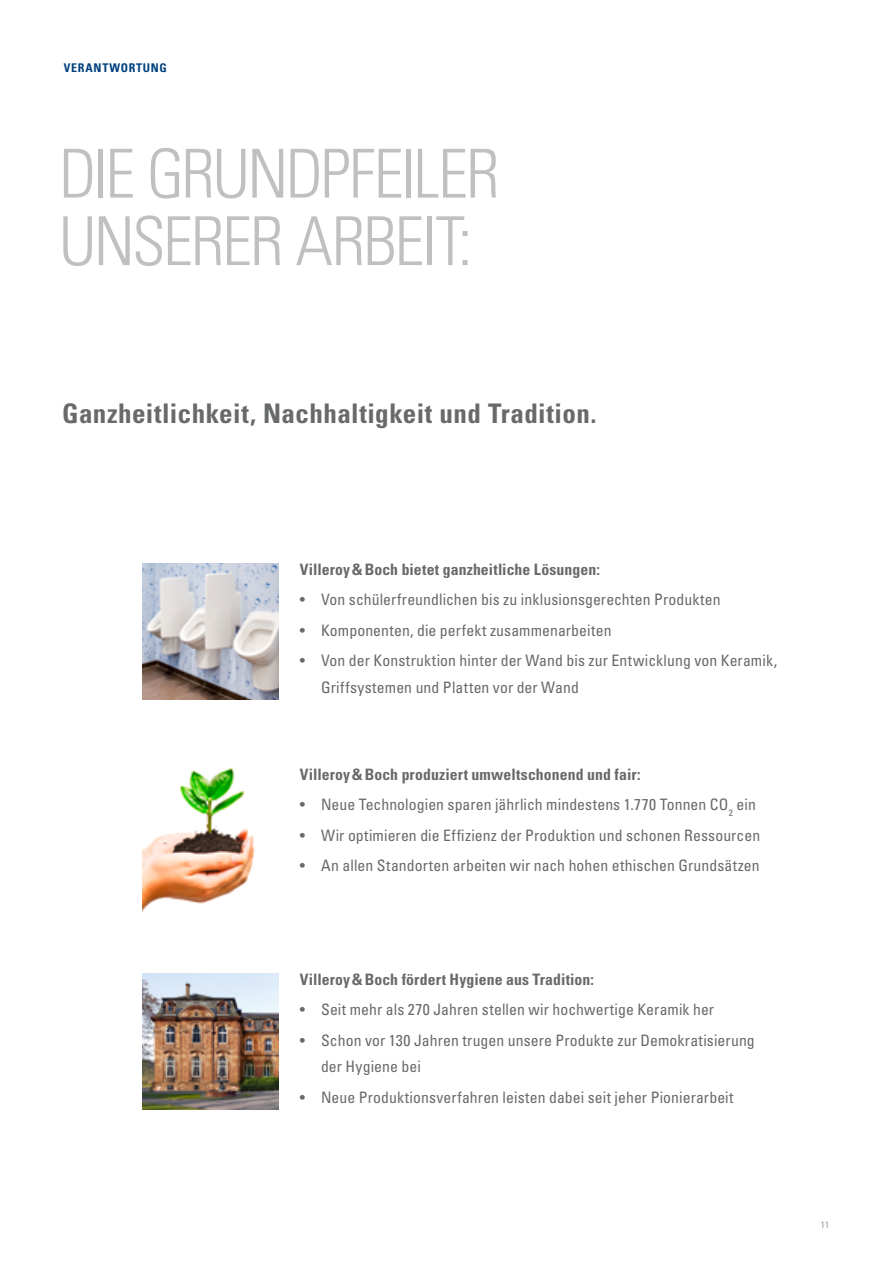
<style>
.page{position:relative;width:893px;height:1263px;background:#fff}
.page>*{position:absolute;margin:0;border:0;box-sizing:border-box;transform-origin:0 0}
.t1{font:300 condensed 67.5px/67.5px "Univers LT";letter-spacing:-.04em;color:#bfc0c1}
.t2{font:700 condensed 27px "Univers LT";letter-spacing:.015em;color:#67696b}
.t3{font:condensed 15.75px/26.2px "Univers LT";letter-spacing:.005em;color:#67696b}
.t4{font:700 condensed 15.75px "Univers LT";letter-spacing:.005em;color:#67696b}
.t5{font:700 condensed 12px "Univers LT";letter-spacing:.065em;color:#00417e}
.t6{font:300 condensed 9px "Univers LT";color:#67696b}
</style>
<div class="page">
<img style="left:142px;top:767px;width:113px;height:145px">
<img style="left:142px;top:974px;width:137px;height:136px">
<img style="left:142px;top:563px;width:137px;height:136px">
<p class="t5" style="left:64px;top:61px;width:105px">VERANTWORTUNG</p>
<h1 class="t1" style="left:59px;top:140px;width:442px">DIE GRUNDPFEILER<br>UNSERER ARBEIT:</h1>
<h2 class="t2" style="left:62px;top:397px;width:536px">Ganzheitlichkeit, Nachhaltigkeit und Tradition.</h2>
<p class="t4" style="left:300px;top:559px;width:302px">Villeroy&amp;Boch bietet ganzheitliche Lösungen:</p>
<p class="t3" style="left:300px;top:586px;width:422px">• Von schülerfreundlichen bis zu inklusionsgerechten Produkten</p>
<p class="t3" style="left:300px;top:617px;width:313px">• Komponenten, die perfekt zusammenarbeiten</p>
<p class="t3" style="left:321px;top:647px;width:458px;text-indent:-21px">• Von der Konstruktion hinter der Wand bis zur Entwicklung von Keramik,<br>Griffsystemen und Platten vor der Wand</p>
<p class="t4" style="left:300px;top:765px;width:342px">Villeroy&amp;Boch produziert umweltschonend und fair:</p>
<p class="t3" style="left:300px;top:791px;width:458px">• Neue Technologien sparen jährlich mindestens 1.770 Tonnen CO<sub>2</sub> ein</p>
<p class="t3" style="left:300px;top:822px;width:462px">• Wir optimieren die Effizienz der Produktion und schonen Ressourcen</p>
<p class="t3" style="left:300px;top:852px;width:461px">• An allen Standorten arbeiten wir nach hohen ethischen Grundsätzen</p>
<p class="t4" style="left:300px;top:970px;width:296px">Villeroy&amp;Boch fördert Hygiene aus Tradition:</p>
<p class="t3" style="left:300px;top:996px;width:416px">• Seit mehr als 270 Jahren stellen wir hochwertige Keramik her</p>
<p class="t3" style="left:321px;top:1027px;width:435px;text-indent:-21px">• Schon vor 130 Jahren trugen unsere Produkte zur Demokratisierung der Hygiene bei</p>
<p class="t3" style="left:300px;top:1084px;width:435px">• Neue Produktionsverfahren leisten dabei seit jeher Pionierarbeit</p>
<p class="t6" style="left:821px;top:1219px;width:10px">11</p>
</div>
